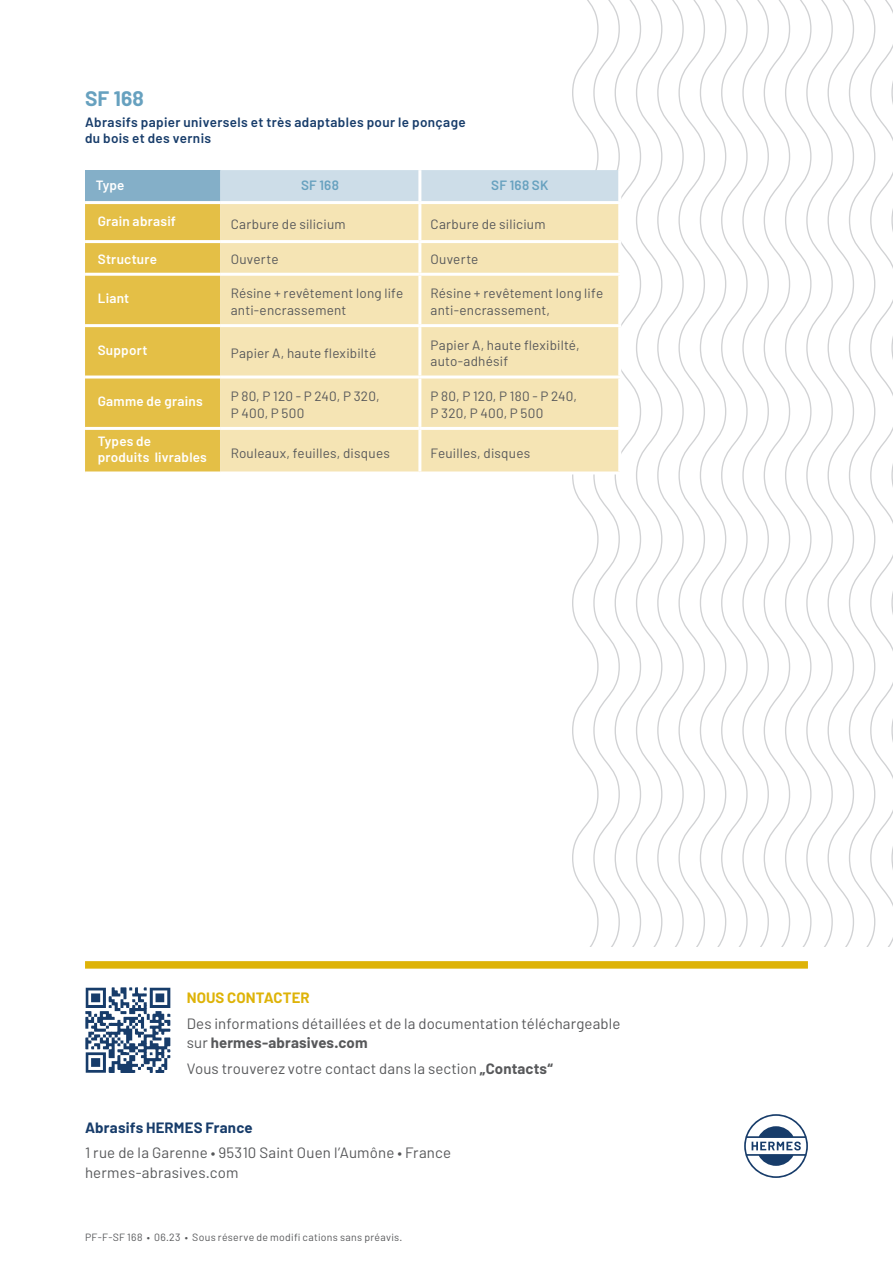
<style>
.page{position:relative;width:893px;height:1263px;background:#fff}
.page>*{position:absolute;margin:0;border:0;box-sizing:border-box;transform-origin:0 0}
.t1{font:700 21px "Barlow";color:#67a1bf}
.t2{font:15px/19.5px "Barlow";letter-spacing:.01em;color:#57585a}
.t3{font:700 15px "Barlow";letter-spacing:.01em;color:#173c6a}
.t4{font:700 15px "Barlow";letter-spacing:.005em;color:#deb308}
.t5{font:13.5px/16.5px "Barlow";letter-spacing:.015em;color:#57585a}
.t6{font:600 13.5px/16.2px "Barlow";letter-spacing:.02em;color:#fff}
.t7{font:600 13.5px/16.5px "Barlow";letter-spacing:.025em;color:#173c6a}
.t8{font:600 13.5px "Barlow";letter-spacing:.015em;color:#67a1bf}
.t9{font:10.5px "Barlow";letter-spacing:.03em;color:#57585a}
.s1{font-weight:700}
</style>
<div class="page">
<svg style="left:744px;top:1114px;width:64px;height:64px"></svg>
<div style="left:85px;top:961px;width:723px;height:8px;background:#deb308"></div>
<img style="left:85px;top:988px;width:85px;height:85px">
<svg style="left:572px;top:0;width:321px;height:946px"></svg>
<svg style="left:85px;top:170px;width:533px;height:301px;background:#d6c578"></svg>
<div style="left:220px;top:204px;width:398px;height:267px;background:#f5e4b4"></div>
<hr style="left:85px;top:201px;width:135px;height:3px;background:#fff">
<hr style="left:220px;top:201px;width:200px;height:3px;background:#fff">
<hr style="left:420px;top:201px;width:201px;height:3px;background:#fff">
<hr style="left:85px;top:240px;width:135px;height:3px;background:#fff">
<hr style="left:220px;top:240px;width:200px;height:3px;background:#fff">
<hr style="left:420px;top:240px;width:201px;height:3px;background:#fff">
<hr style="left:85px;top:273px;width:135px;height:3px;background:#fff">
<hr style="left:220px;top:273px;width:200px;height:3px;background:#fff">
<hr style="left:420px;top:273px;width:201px;height:3px;background:#fff">
<hr style="left:85px;top:324px;width:135px;height:3px;background:#fff">
<hr style="left:220px;top:324px;width:200px;height:3px;background:#fff">
<hr style="left:420px;top:324px;width:201px;height:3px;background:#fff">
<hr style="left:85px;top:375px;width:135px;height:3px;background:#fff">
<hr style="left:220px;top:375px;width:200px;height:3px;background:#fff">
<hr style="left:420px;top:375px;width:201px;height:3px;background:#fff">
<hr style="left:85px;top:427px;width:135px;height:3px;background:#fff">
<hr style="left:220px;top:427px;width:200px;height:3px;background:#fff">
<hr style="left:420px;top:427px;width:201px;height:3px;background:#fff">
<hr style="left:420px;top:471px;width:201px;height:3px;background:#fff">
<hr style="left:418px;top:170px;width:3px;height:31px;background:#fff">
<hr style="left:618px;top:170px;width:3px;height:31px;background:#fff">
<hr style="left:418px;top:204px;width:3px;height:36px;background:#fff">
<hr style="left:618px;top:204px;width:3px;height:36px;background:#fff">
<hr style="left:418px;top:243px;width:3px;height:30px;background:#fff">
<hr style="left:618px;top:243px;width:3px;height:30px;background:#fff">
<hr style="left:418px;top:276px;width:3px;height:48px;background:#fff">
<hr style="left:618px;top:276px;width:3px;height:48px;background:#fff">
<hr style="left:418px;top:327px;width:3px;height:48px;background:#fff">
<hr style="left:618px;top:327px;width:3px;height:48px;background:#fff">
<hr style="left:418px;top:378px;width:3px;height:49px;background:#fff">
<hr style="left:618px;top:378px;width:3px;height:49px;background:#fff">
<hr style="left:418px;top:430px;width:3px;height:41px;background:#fff">
<hr style="left:618px;top:430px;width:3px;height:41px;background:#fff">
<h1 class="t1" style="left:85px;top:85px;width:60px">SF 168</h1>
<p class="t7" style="left:85px;top:114px;width:382px">Abrasifs papier universels et très adaptables pour le ponçage du bois et des vernis</p>
<p class="t6" style="left:96px;top:177px;width:30px">Type</p>
<p class="t8" style="left:301px;top:177px;width:39px">SF 168</p>
<p class="t8" style="left:491px;top:177px;width:59px">SF 168 SK</p>
<p class="t6" style="left:98px;top:212px;width:80px">Grain abrasif</p>
<p class="t5" style="left:231px;top:215px;width:116px">Carbure de silicium</p>
<p class="t5" style="left:431px;top:215px;width:116px">Carbure de silicium</p>
<p class="t6" style="left:98px;top:250px;width:61px">Structure</p>
<p class="t5" style="left:231px;top:250px;width:49px">Ouverte</p>
<p class="t5" style="left:431px;top:250px;width:49px">Ouverte</p>
<p class="t6" style="left:98px;top:290px;width:33px">Liant</p>
<p class="t5" style="left:231px;top:285px;width:174px">Résine + revêtement long life anti-encrassement</p>
<p class="t5" style="left:431px;top:285px;width:174px">Résine + revêtement long life anti-encrassement,</p>
<p class="t6" style="left:98px;top:342px;width:51px">Support</p>
<p class="t5" style="left:231px;top:345px;width:147px">Papier A, haute flexibilté</p>
<p class="t5" style="left:431px;top:336px;width:151px">Papier A, haute flexibilté, auto-adhésif</p>
<p class="t6" style="left:98px;top:393px;width:106px">Gamme de grains</p>
<p class="t5" style="left:231px;top:388px;width:150px">P 80, P 120 - P 240, P 320,<br>P 400, P 500</p>
<p class="t5" style="left:431px;top:388px;width:148px">P 80, P 120, P 180 - P 240,<br>P 320, P 400, P 500</p>
<p class="t6" style="left:98px;top:433px;width:111px">Types de<br>produits livrables</p>
<p class="t5" style="left:231px;top:444px;width:161px">Rouleaux, feuilles, disques</p>
<p class="t5" style="left:431px;top:444px;width:101px">Feuilles, disques</p>
<p class="t4" style="left:187px;top:988px;width:124px">NOUS CONTACTER</p>
<p class="t2" style="left:187px;top:1013px;width:435px">Des informations détaillées et de la documentation téléchargeable sur <span class="s1">hermes-abrasives.com</span></p>
<p class="t2" style="left:187px;top:1058px;width:368px">Vous trouverez votre contact dans la section <span class="s1">„Contacts“</span></p>
<p class="t3" style="left:85px;top:1118px;width:169px">Abrasifs HERMES France</p>
<p class="t2" style="left:85px;top:1143px;width:368px">1 rue de la Garenne • 95310 Saint Ouen l’Aumône • France hermes-abrasives.com</p>
<p class="t9" style="left:85px;top:1231px;width:319px">PF-F-SF 168 • 06.23 • Sous réserve de modifi cations sans préavis.</p>
</div>
